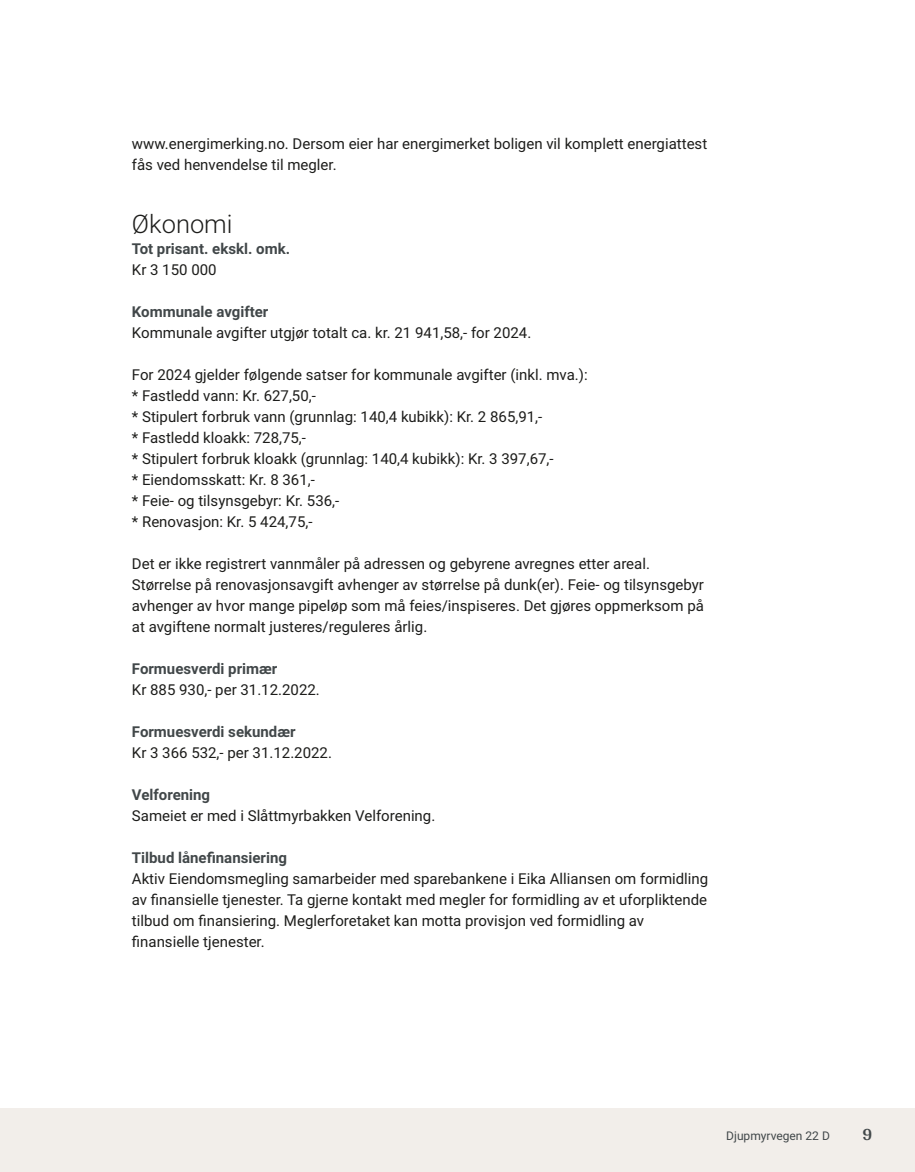
<style>
.page{position:relative;width:915px;height:1172px;background:#fff}
.page>*{position:absolute;margin:0;border:0;box-sizing:border-box;transform-origin:0 0}
.t1{font:300 25.5px "Roboto";color:#1d1d1b}
.t2{font:700 18px "Arya";color:#414749}
.t3{font:15px/21px "Roboto";color:#1d1d1b}
.t4{font:700 15px "Roboto";color:#414749}
.t5{font:12px "Roboto";color:#414749}
</style>
<div class="page">
<div style="left:0;top:1108px;width:914px;height:64px;background:#f2eeea"></div>
<p class="t3" style="left:132px;top:132px;width:576px">www.energimerking.no. Dersom eier har energimerket boligen vil komplett energiattest fås ved henvendelse til megler.</p>
<h1 class="t1" style="left:132px;top:206px;width:102px">Økonomi</h1>
<p class="t4" style="left:132px;top:238px;width:160px">Tot prisant. ekskl. omk.</p>
<p class="t3" style="left:132px;top:258px;width:86px">Kr 3 150 000</p>
<p class="t4" style="left:132px;top:301px;width:138px">Kommunale avgifter</p>
<p class="t3" style="left:132px;top:321px;width:401px">Kommunale avgifter utgjør totalt ca. kr. 21 941,58,‑ for 2024.</p>
<p class="t3" style="left:132px;top:363px;width:457px">For 2024 gjelder følgende satser for kommunale avgifter (inkl. mva.): * Fastledd vann: Kr. 627,50,‑<br>* Stipulert forbruk vann (grunnlag: 140,4 kubikk): Kr. 2 865,91,‑<br>* Fastledd kloakk: 728,75,‑<br>* Stipulert forbruk kloakk (grunnlag: 140,4 kubikk): Kr. 3 397,67,‑<br>* Eiendomsskatt: Kr. 8 361,‑<br>* Feie‑ og tilsynsgebyr: Kr. 536,‑<br>* Renovasjon: Kr. 5 424,75,‑</p>
<p class="t3" style="left:132px;top:552px;width:573px">Det er ikke registrert vannmåler på adressen og gebyrene avregnes etter areal.<br>Størrelse på renovasjonsavgift avhenger av størrelse på dunk(er). Feie‑ og tilsynsgebyr avhenger av hvor mange pipeløp som må feies/inspiseres. Det gjøres oppmerksom på at avgiftene normalt justeres/reguleres årlig.</p>
<p class="t4" style="left:132px;top:658px;width:147px">Formuesverdi primær</p>
<p class="t3" style="left:132px;top:678px;width:189px">Kr 885 930,‑ per 31.12.2022.</p>
<p class="t4" style="left:132px;top:721px;width:165px">Formuesverdi sekundær</p>
<p class="t3" style="left:132px;top:741px;width:201px">Kr 3 366 532,‑ per 31.12.2022.</p>
<p class="t4" style="left:132px;top:784px;width:80px">Velforening</p>
<p class="t3" style="left:132px;top:804px;width:305px">Sameiet er med i Slåttmyrbakken Velforening.</p>
<p class="t4" style="left:132px;top:847px;width:156px">Tilbud lånefinansiering</p>
<p class="t3" style="left:132px;top:867px;width:577px">Aktiv Eiendomsmegling samarbeider med sparebankene i Eika Alliansen om formidling av finansielle tjenester. Ta gjerne kontakt med megler for formidling av et uforpliktende tilbud om finansiering. Meglerforetaket kan motta provisjon ved formidling av finansielle tjenester.</p>
<p class="t5" style="left:726px;top:1127px;width:105px">Djupmyrvegen 22 D</p>
<p class="t2" style="left:862px;top:1123px;width:11px">9</p>
</div>
